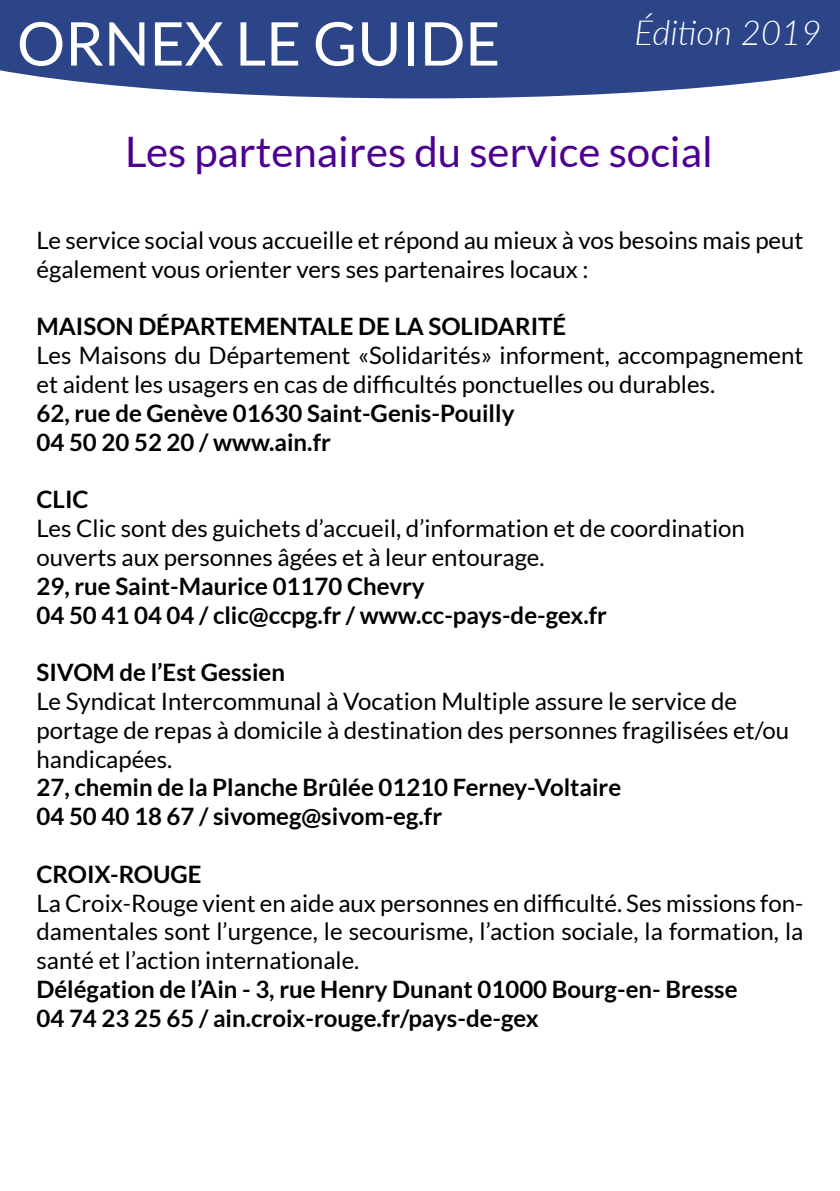
<style>
.page{position:relative;width:840px;height:1191px;background:#fff}
.page>*{position:absolute;margin:0;border:0;box-sizing:border-box;transform-origin:0 0}
.t1{font:60.2px "Lato";color:#fff}
.t2{font:42px "Lato";color:#4d0090}
.t3{font:italic 300 34.6px "Lato";color:#fff}
.t4{font:24px/28.8px "Lato";color:#000}
.t5{font:700 24px/28.8px "Lato";color:#000}
</style>
<div class="page">
<svg style="left:0;top:0;width:839px;height:98px;background:#3d5491"></svg>
<h1 class="t1" style="left:17px;top:10px;width:484px">ORNEX LE GUIDE</h1>
<h3 class="t3" style="left:634px;top:8px;width:188px">Édition 2019</h3>
<h2 class="t2" style="left:125px;top:128px;width:588px">Les partenaires du service social</h2>
<p class="t4" style="left:37px;top:226px;width:768px">Le service social vous accueille et répond au mieux à vos besoins mais peut également vous orienter vers ses partenaires locaux :</p>
<p class="t5" style="left:37px;top:312px;width:531px">MAISON DÉPARTEMENTALE DE LA SOLIDARITÉ</p>
<p class="t4" style="left:37px;top:341px;width:768px">Les Maisons du Département «Solidarités» informent, accompagnement et aident les usagers en cas de difficultés ponctuelles ou durables.</p>
<p class="t5" style="left:37px;top:398px;width:479px">62, rue de Genève 01630 Saint-Genis-Pouilly<br>04 50 20 52 20 / www.ain.fr</p>
<p class="t5" style="left:37px;top:485px;width:54px">CLIC</p>
<p class="t4" style="left:37px;top:514px;width:709px">Les Clic sont des guichets d’accueil, d’information et de coordination ouverts aux personnes âgées et à leur entourage.</p>
<p class="t5" style="left:37px;top:571px;width:571px">29, rue Saint-Maurice 01170 Chevry<br>04 50 41 04 04 / clic@ccpg.fr / www.cc-pays-de-gex.fr</p>
<p class="t5" style="left:37px;top:657px;width:250px">SIVOM de l’Est Gessien</p>
<p class="t4" style="left:37px;top:686px;width:753px">Le Syndicat Intercommunal à Vocation Multiple assure le service de portage de repas à domicile à destination des personnes fragilisées et/ou handicapées.</p>
<p class="t5" style="left:37px;top:773px;width:586px">27, chemin de la Planche Brûlée 01210 Ferney-Voltaire<br>04 50 40 18 67 / sivomeg@sivom-eg.fr</p>
<p class="t5" style="left:37px;top:859px;width:166px">CROIX-ROUGE</p>
<p class="t4" style="left:37px;top:888px;width:768px;text-align:justify">La Croix-Rouge vient en aide aux personnes en difficulté. Ses missions fon&shy;damentales sont l’urgence, le secourisme, l’action sociale, la formation, la santé et l’action internationale.</p>
<p class="t5" style="left:37px;top:974px;width:702px">Délégation de l’Ain - 3, rue Henry Dunant 01000 Bourg-en- Bresse<br>04 74 23 25 65 / ain.croix-rouge.fr/pays-de-gex</p>
</div>
